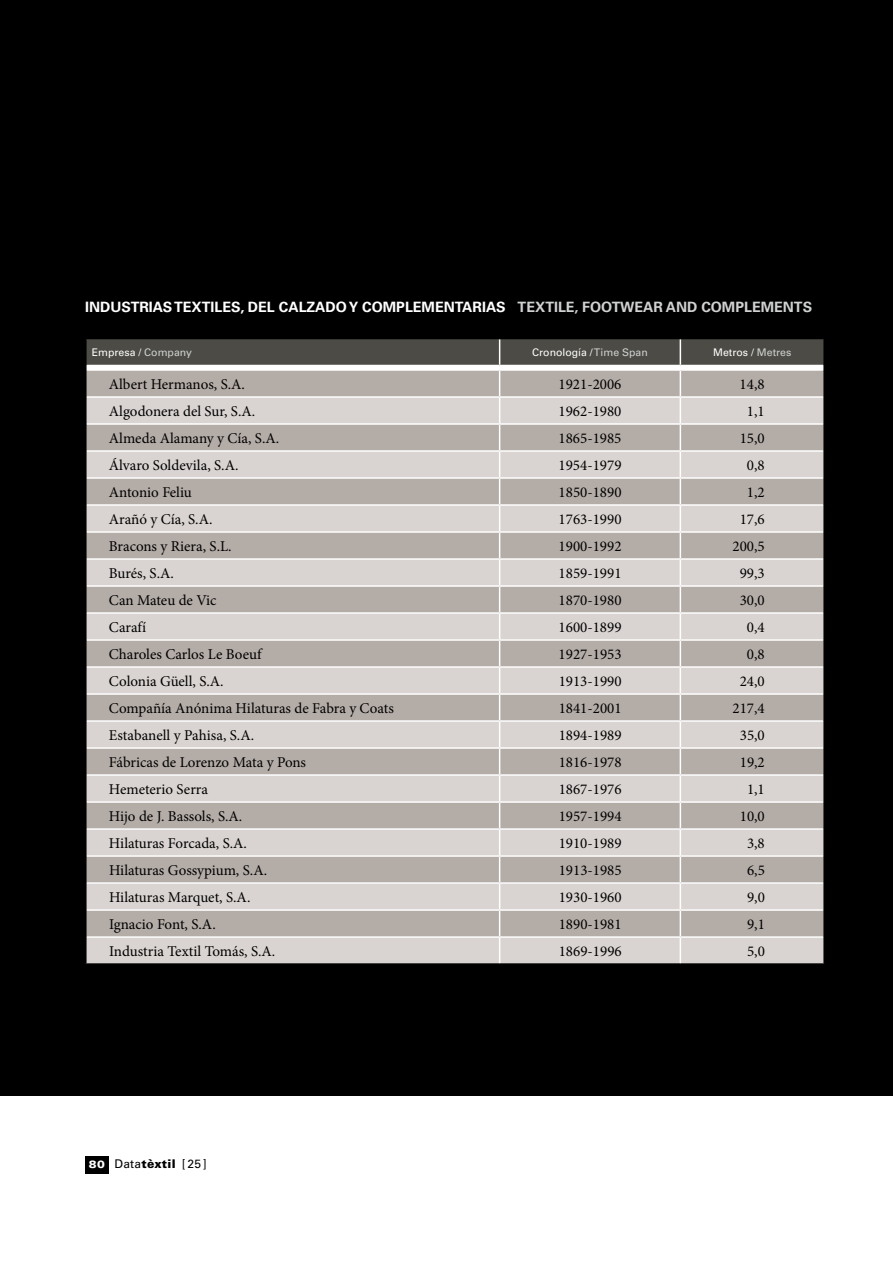
<style>
.page{position:relative;width:893px;height:1263px;background:#fff}
.page>*{position:absolute;margin:0;border:0;box-sizing:border-box;transform-origin:0 0}
.t1{font:15px "Minion Pro";color:#000}
.t2{font:700 14.25px "Univers LT Std";color:#fff}
.t3{font:12px "Univers LT Std";letter-spacing:.02em;color:#000}
.t4{font:10.5px "Univers LT Std";color:#fff}
.s1{color:#000}
.s2{color:#d0d1d2}
.s3{font-weight:900;font-stretch:expanded;font-size:10.5px;color:#fff}
.s4{font-weight:900}
</style>
<div class="page">
<div style="left:85px;top:1157px;width:24px;height:17px;background:#000"></div>
<div style="left:0;top:0;width:893px;height:1095px;background:#000"></div>
<svg style="left:86px;top:339px;width:738px;height:624px;background:#c4bfbb"></svg>
<hr style="left:85px;top:370px;width:2px;height:27px;background:#000">
<hr style="left:823px;top:370px;width:2px;height:27px;background:#000">
<hr style="left:85px;top:397px;width:2px;height:27px;background:#000">
<hr style="left:823px;top:397px;width:2px;height:27px;background:#000">
<hr style="left:85px;top:424px;width:2px;height:27px;background:#000">
<hr style="left:823px;top:424px;width:2px;height:27px;background:#000">
<hr style="left:85px;top:451px;width:2px;height:27px;background:#000">
<hr style="left:823px;top:451px;width:2px;height:27px;background:#000">
<hr style="left:85px;top:478px;width:2px;height:27px;background:#000">
<hr style="left:823px;top:478px;width:2px;height:27px;background:#000">
<hr style="left:85px;top:505px;width:2px;height:27px;background:#000">
<hr style="left:823px;top:505px;width:2px;height:27px;background:#000">
<hr style="left:85px;top:532px;width:2px;height:27px;background:#000">
<hr style="left:823px;top:532px;width:2px;height:27px;background:#000">
<hr style="left:85px;top:559px;width:2px;height:27px;background:#000">
<hr style="left:823px;top:559px;width:2px;height:27px;background:#000">
<hr style="left:85px;top:586px;width:2px;height:27px;background:#000">
<hr style="left:823px;top:586px;width:2px;height:27px;background:#000">
<hr style="left:85px;top:613px;width:2px;height:27px;background:#000">
<hr style="left:823px;top:613px;width:2px;height:27px;background:#000">
<hr style="left:85px;top:640px;width:2px;height:27px;background:#000">
<hr style="left:823px;top:640px;width:2px;height:27px;background:#000">
<hr style="left:85px;top:667px;width:2px;height:27px;background:#000">
<hr style="left:823px;top:667px;width:2px;height:27px;background:#000">
<hr style="left:85px;top:694px;width:2px;height:27px;background:#000">
<hr style="left:823px;top:694px;width:2px;height:27px;background:#000">
<hr style="left:85px;top:721px;width:2px;height:27px;background:#000">
<hr style="left:823px;top:721px;width:2px;height:27px;background:#000">
<hr style="left:85px;top:748px;width:2px;height:27px;background:#000">
<hr style="left:823px;top:748px;width:2px;height:27px;background:#000">
<hr style="left:85px;top:775px;width:2px;height:27px;background:#000">
<hr style="left:823px;top:775px;width:2px;height:27px;background:#000">
<hr style="left:85px;top:802px;width:2px;height:27px;background:#000">
<hr style="left:823px;top:802px;width:2px;height:27px;background:#000">
<hr style="left:85px;top:829px;width:2px;height:27px;background:#000">
<hr style="left:823px;top:829px;width:2px;height:27px;background:#000">
<hr style="left:85px;top:856px;width:2px;height:27px;background:#000">
<hr style="left:823px;top:856px;width:2px;height:27px;background:#000">
<hr style="left:85px;top:883px;width:2px;height:27px;background:#000">
<hr style="left:823px;top:883px;width:2px;height:27px;background:#000">
<hr style="left:85px;top:910px;width:2px;height:27px;background:#000">
<hr style="left:823px;top:910px;width:2px;height:27px;background:#000">
<hr style="left:85px;top:937px;width:2px;height:26px;background:#000">
<hr style="left:823px;top:937px;width:2px;height:26px;background:#000">
<p class="t2" style="left:85px;top:299px;width:729px">INDUSTRIAS TEXTILES, DEL CALZADO Y COMPLEMENTARIAS <span class="s1">/</span> <span class="s2">TEXTILE, FOOTWEAR AND COMPLEMENTS</span></p>
<p class="t4" style="left:92px;top:346px;width:102px">Empresa / <span class="s2">Company</span></p>
<p class="t4" style="left:532px;top:346px;width:117px">Cronología / <span class="s2">Time Span</span></p>
<p class="t4" style="left:713px;top:346px;width:80px">Metros / <span class="s2">Metres</span></p>
<p class="t1" style="left:109px;top:374px;width:138px">Albert Hermanos, S.A.</p>
<p class="t1" style="left:558px;top:374px;width:64px">1921-2006</p>
<p class="t1" style="left:740px;top:374px;width:27px">14,8</p>
<p class="t1" style="left:109px;top:401px;width:148px">Algodonera del Sur, S.A.</p>
<p class="t1" style="left:559px;top:401px;width:64px">1962-1980</p>
<p class="t1" style="left:747px;top:401px;width:19px">1,1</p>
<p class="t1" style="left:109px;top:428px;width:172px">Almeda Alamany y Cía, S.A.</p>
<p class="t1" style="left:559px;top:428px;width:64px">1865-1985</p>
<p class="t1" style="left:740px;top:428px;width:27px">15,0</p>
<p class="t1" style="left:109px;top:455px;width:131px">Álvaro Soldevila, S.A.</p>
<p class="t1" style="left:559px;top:455px;width:64px">1954-1979</p>
<p class="t1" style="left:747px;top:455px;width:19px">0,8</p>
<p class="t1" style="left:109px;top:482px;width:85px">Antonio Feliu</p>
<p class="t1" style="left:559px;top:482px;width:64px">1850-1890</p>
<p class="t1" style="left:747px;top:482px;width:19px">1,2</p>
<p class="t1" style="left:109px;top:509px;width:105px">Arañó y Cía, S.A.</p>
<p class="t1" style="left:559px;top:509px;width:64px">1763-1990</p>
<p class="t1" style="left:740px;top:509px;width:27px">17,6</p>
<p class="t1" style="left:109px;top:536px;width:124px">Bracons y Riera, S.L.</p>
<p class="t1" style="left:559px;top:536px;width:64px">1900-1992</p>
<p class="t1" style="left:732px;top:536px;width:34px">200,5</p>
<p class="t1" style="left:109px;top:563px;width:67px">Burés, S.A.</p>
<p class="t1" style="left:559px;top:563px;width:64px">1859-1991</p>
<p class="t1" style="left:740px;top:563px;width:27px">99,3</p>
<p class="t1" style="left:109px;top:590px;width:109px">Can Mateu de Vic</p>
<p class="t1" style="left:559px;top:590px;width:64px">1870-1980</p>
<p class="t1" style="left:740px;top:590px;width:27px">30,0</p>
<p class="t1" style="left:109px;top:617px;width:39px">Carafí</p>
<p class="t1" style="left:559px;top:617px;width:64px">1600-1899</p>
<p class="t1" style="left:747px;top:617px;width:19px">0,4</p>
<p class="t1" style="left:109px;top:644px;width:154px">Charoles Carlos Le Boeuf</p>
<p class="t1" style="left:559px;top:644px;width:64px">1927-1953</p>
<p class="t1" style="left:747px;top:644px;width:19px">0,8</p>
<p class="t1" style="left:109px;top:671px;width:116px">Colonia Güell, S.A.</p>
<p class="t1" style="left:559px;top:671px;width:64px">1913-1990</p>
<p class="t1" style="left:740px;top:671px;width:27px">24,0</p>
<p class="t1" style="left:109px;top:698px;width:286px">Compañía Anónima Hilaturas de Fabra y Coats</p>
<p class="t1" style="left:559px;top:698px;width:64px">1841-2001</p>
<p class="t1" style="left:733px;top:698px;width:34px">217,4</p>
<p class="t1" style="left:109px;top:725px;width:147px">Estabanell y Pahisa, S.A.</p>
<p class="t1" style="left:559px;top:725px;width:64px">1894-1989</p>
<p class="t1" style="left:740px;top:725px;width:27px">35,0</p>
<p class="t1" style="left:109px;top:752px;width:199px">Fábricas de Lorenzo Mata y Pons</p>
<p class="t1" style="left:559px;top:752px;width:64px">1816-1978</p>
<p class="t1" style="left:740px;top:752px;width:27px">19,2</p>
<p class="t1" style="left:109px;top:779px;width:101px">Hemeterio Serra</p>
<p class="t1" style="left:559px;top:779px;width:64px">1867-1976</p>
<p class="t1" style="left:747px;top:779px;width:19px">1,1</p>
<p class="t1" style="left:109px;top:806px;width:135px">Hijo de J. Bassols, S.A.</p>
<p class="t1" style="left:559px;top:806px;width:64px">1957-1994</p>
<p class="t1" style="left:740px;top:806px;width:27px">10,0</p>
<p class="t1" style="left:109px;top:833px;width:140px">Hilaturas Forcada, S.A.</p>
<p class="t1" style="left:559px;top:833px;width:64px">1910-1989</p>
<p class="t1" style="left:747px;top:833px;width:19px">3,8</p>
<p class="t1" style="left:109px;top:860px;width:160px">Hilaturas Gossypium, S.A.</p>
<p class="t1" style="left:559px;top:860px;width:64px">1913-1985</p>
<p class="t1" style="left:747px;top:860px;width:19px">6,5</p>
<p class="t1" style="left:109px;top:887px;width:143px">Hilaturas Marquet, S.A.</p>
<p class="t1" style="left:559px;top:887px;width:64px">1930-1960</p>
<p class="t1" style="left:747px;top:887px;width:19px">9,0</p>
<p class="t1" style="left:109px;top:914px;width:108px">Ignacio Font, S.A.</p>
<p class="t1" style="left:559px;top:914px;width:64px">1890-1981</p>
<p class="t1" style="left:747px;top:914px;width:19px">9,1</p>
<p class="t1" style="left:109px;top:941px;width:168px">Industria Textil Tomás, S.A.</p>
<p class="t1" style="left:559px;top:941px;width:64px">1869-1996</p>
<p class="t1" style="left:747px;top:941px;width:19px">5,0</p>
<p class="t3" style="left:89px;top:1157px;width:119px"><span class="s3">80</span> Data<span class="s4">tèxtil</span> [25 ]</p>
</div>
